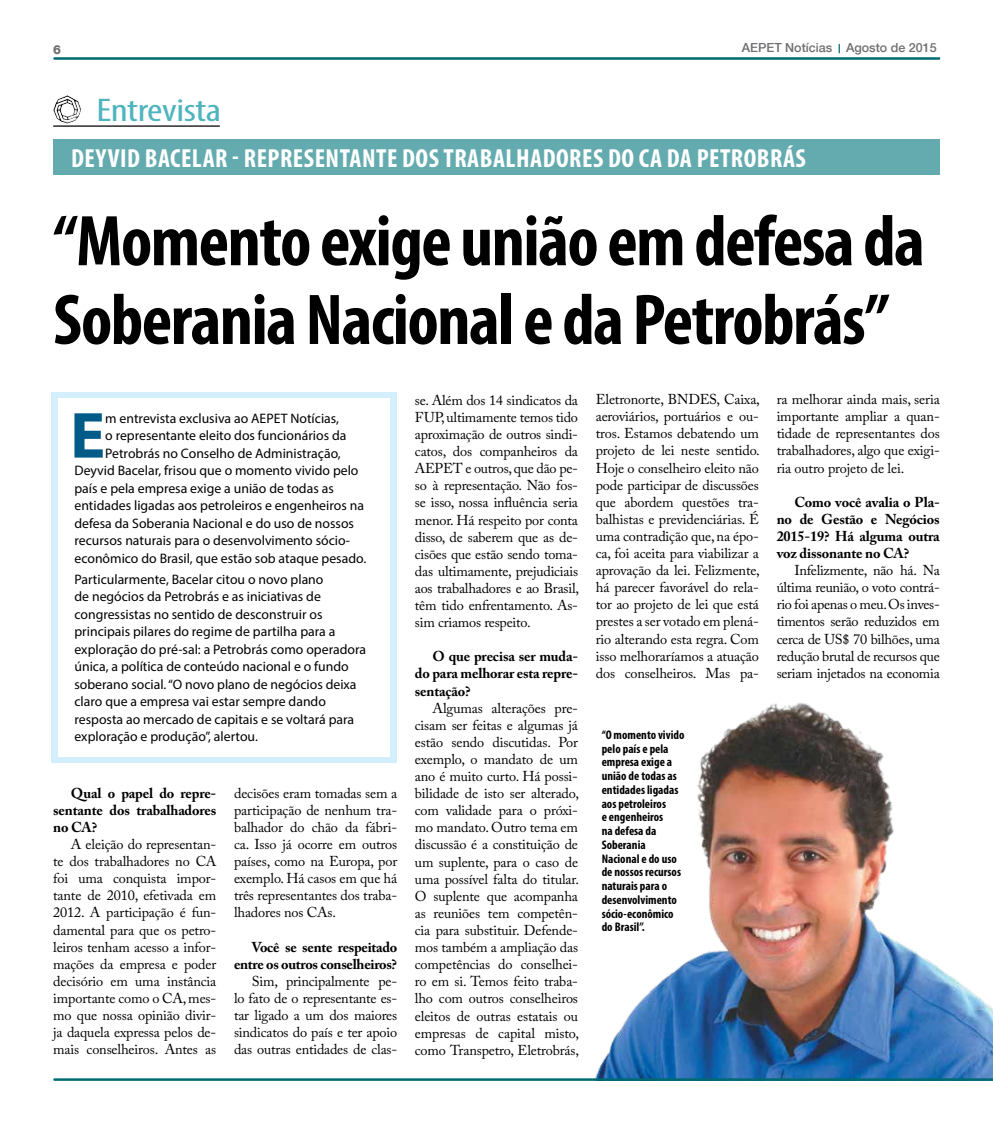
<style>
.page{position:relative;width:993px;height:1134px;background:#fff}
.page>*{position:absolute;margin:0;border:0;box-sizing:border-box;transform-origin:0 0}
.t1{font:700 condensed 72.5px/78.8px "Myriad Pro";letter-spacing:-.02em;color:#000}
.t2{font:700 65.62px "Myriad Pro";color:#005b89}
.t3{font:condensed 32.88px "Myriad Pro";letter-spacing:-.01em;color:#4eb4be;scale:1.29 1}
.t4{font:700 condensed 26.25px "Myriad Pro";letter-spacing:.02em;color:#fff}
.t5{font:14.25px/17.1px "Adobe Caslon Pro";letter-spacing:-.01em;color:#000;text-align:justify}
.t6{font:700 14.25px/17.1px "Adobe Caslon Pro";letter-spacing:-.01em;color:#000;text-align:justify}
.t7{font:13.75px/17.5px "Myriad Pro";color:#000}
.t8{font:700 condensed 12.5px/13.8px "Myriad Pro";color:#000}
.t9{font:500 12.5px "Helvetica Neue LT Com";color:#6d6e71}
.t10{font:800 12.5px "Helvetica Neue LT Com";color:#6d6e71}
</style>
<div class="page">
<hr style="left:54px;top:57px;width:884px;height:3px;background:#006a72">
<img style="left:595px;top:703px;width:397px;height:375px">
<div style="left:51px;top:392px;width:7px;height:368px;background:#d4effc"></div>
<hr style="left:54px;top:1078px;width:938px;height:3px;background:#006a72">
<hr style="left:53px;top:125px;width:167px;height:2px;background:#000">
<div style="left:53px;top:139px;width:886px;height:36px;background:#64abaf"></div>
<div style="left:51px;top:757px;width:346px;height:5px;background:#d4effc"></div>
<div style="left:51px;top:392px;width:346px;height:6px;background:#d4effc"></div>
<div style="left:390px;top:392px;width:7px;height:368px;background:#d4effc"></div>
<p class="t10" style="left:53px;top:42px;width:9px">6</p>
<p class="t9" style="left:741px;top:40px;width:196px">AEPET Notícias Agosto de 2015</p>
<h3 class="t3" style="left:96px;top:90px;width:98px">Entrevista</h3>
<h3 class="t4" style="left:71px;top:142px;width:638px">DEYVID BACELAR - REPRESENTANTE DOS TRABALHADORES DO CA DA petrobrás</h3>
<h1 class="t1" style="left:53px;top:200px;width:872px">“Momento exige união em defesa da<br>Soberania Nacional e da Petrobrás”</h1>
<h2 class="t2" style="left:70px;top:393px;width:37px">E</h2>
<p class="t7" style="left:105px;top:409px;width:235px">m entrevista exclusiva ao AEPET Notícias,</p>
<p class="t7" style="left:105px;top:426px;width:243px">o representante eleito dos funcionários da</p>
<p class="t7" style="left:105px;top:444px;width:237px">Petrobrás no Conselho de Administração,</p>
<p class="t7" style="left:74px;top:461px;width:285px">Deyvid Bacelar, frisou que o momento vivido pelo</p>
<p class="t7" style="left:74px;top:479px;width:261px">país e pela empresa exige a união de todas as</p>
<p class="t7" style="left:74px;top:496px;width:291px">entidades ligadas aos petroleiros e engenheiros na</p>
<p class="t7" style="left:74px;top:514px;width:281px">defesa da Soberania Nacional e do uso de nossos</p>
<p class="t7" style="left:74px;top:531px;width:277px">recursos naturais para o desenvolvimento sócio-</p>
<p class="t7" style="left:74px;top:549px;width:293px">econômico do Brasil, que estão sob ataque pesado.</p>
<p class="t7" style="left:74px;top:570px;width:293px">Particularmente, Bacelar citou o novo plano<br>de negócios da Petrobrás e as iniciativas de congressistas no sentido de desconstruir os principais pilares do regime de partilha para a exploração do pré-sal: a Petrobrás como operadora única, a política de conteúdo nacional e o fundo soberano social. “O novo plano de negócios deixa claro que a empresa vai estar sempre dando resposta ao mercado de capitais e se voltará para exploração e produção”, alertou.</p>
<p class="t6" style="left:53px;top:784px;width:165px;text-indent:18px">Qual o papel do repre&shy;sentante dos trabalhadores no CA?</p>
<p class="t5" style="left:53px;top:835px;width:165px;text-indent:18px">A eleição do representan&shy;te dos trabalhadores no CA foi uma conquista impor&shy;tante de 2010, efetivada em 2012. A participação é fun&shy;damental para que os petro&shy;leiros tenham acesso a infor&shy;mações da empresa e poder decisório em uma instância importante como o CA, mes&shy;mo que nossa opinião divir&shy;ja daquela expressa pelos de&shy;mais conselheiros. Antes as</p>
<p class="t5" style="left:234px;top:784px;width:165px">decisões eram tomadas sem a participação de nenhum tra&shy;balhador do chão da fábri&shy;ca. Isso já ocorre em outros países, como na Europa, por exemplo. Há casos em que há três representantes dos traba&shy;lhadores nos CAs.</p>
<p class="t6" style="left:234px;top:938px;width:165px;text-align:right">Você se sente respeitado entre os outros conselheiros?</p>
<p class="t5" style="left:234px;top:972px;width:164px;text-indent:18px">Sim, principalmente pe&shy;lo fato de o representante es&shy;tar ligado a um dos maiores sindicatos do país e ter apoio das outras entidades de clas-</p>
<p class="t5" style="left:415px;top:391px;width:166px">se. Além dos 14 sindicatos da FUP, ultimamente temos tido aproximação de outros sindi&shy;catos, dos companheiros da AEPET e outros, que dão pe&shy;so à representação. Não fos&shy;se isso, nossa influência seria menor. Há respeito por conta disso, de saberem que as de&shy;cisões que estão sendo toma&shy;das ultimamente, prejudiciais aos trabalhadores e ao Brasil, têm tido enfrentamento. As&shy;sim criamos respeito.</p>
<p class="t6" style="left:415px;top:648px;width:164px;text-indent:18px">O que precisa ser muda&shy;do para melhorar esta repre&shy;sentação?</p>
<p class="t5" style="left:415px;top:699px;width:165px;text-indent:18px">Algumas alterações pre&shy;cisam ser feitas e algumas já estão sendo discutidas. Por exemplo, o mandato de um ano é muito curto. Há possi&shy;bilidade de isto ser alterado, com validade para o próxi&shy;mo mandato. Outro tema em discussão é a constituição de um suplente, para o caso de uma possível falta do titular.<br>O suplente que acompanha as reuniões tem competên&shy;cia para substituir. Defende&shy;mos também a ampliação das competências do conselhei&shy;ro em si. Temos feito traba&shy;lho com outros conselheiros eleitos de outras estatais ou empresas de capital misto, como Transpetro, Eletrobrás,</p>
<p class="t5" style="left:595px;top:391px;width:166px">Eletronorte, BNDES, Caixa, aeroviários, portuários e ou&shy;tros. Estamos debatendo um projeto de lei neste sentido.<br>Hoje o conselheiro eleito não pode participar de discussões que abordem questões tra&shy;balhistas e previdenciárias. É uma contradição que, na épo&shy;ca, foi aceita para viabilizar a aprovação da lei. Felizmente, há parecer favorável do rela&shy;tor ao projeto de lei que está prestes a ser votado em plená&shy;rio alterando esta regra. Com isso melhoraríamos a atuação dos conselheiros. Mas pa-</p>
<p class="t5" style="left:776px;top:391px;width:164px">ra melhorar ainda mais, seria importante ampliar a quan&shy;tidade de representantes dos trabalhadores, algo que exigi&shy;ria outro projeto de lei.</p>
<p class="t6" style="left:776px;top:493px;width:165px;text-indent:18px">Como você avalia o Pla&shy;no de Gestão e Negócios 2015-19? Há alguma outra voz dissonante no CA?</p>
<p class="t5" style="left:776px;top:562px;width:165px;text-indent:18px">Infelizmente, não há. Na última reunião, o voto contrá&shy;rio foi apenas o meu. Os inves&shy;timentos serão reduzidos em cerca de US$ 70 bilhões, uma redução brutal de recursos que seriam injetados na economia</p>
<p class="t8" style="left:601px;top:728px;width:84px">‘‘O momento vivido pelo país e pela empresa exige a união de todas as entidades ligadas aos petroleiros<br>e engenheiros<br>na defesa da<br>Soberania<br>Nacional e do uso de nossos recursos naturais para o desenvolvimento sócio-econômico do Brasil’’.</p>
</div>
